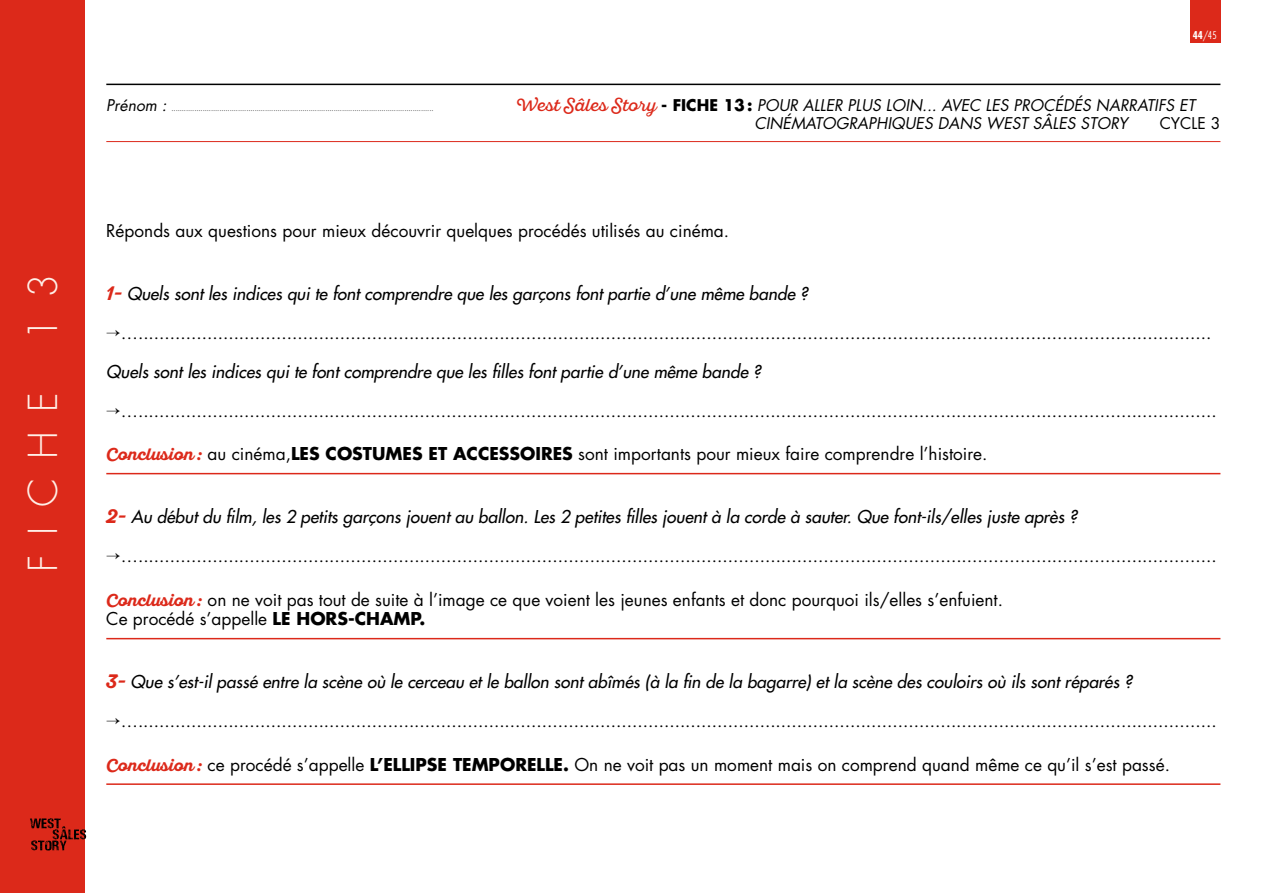
<style>
.page{position:relative;width:1263px;height:893px;background:#fff}
.page>*{position:absolute;margin:0;border:0;box-sizing:border-box;transform-origin:0 0}
.t1{font:300 38.85px "Futura";letter-spacing:.5em;color:#ffefe7}
.t2{font:17.25px/19.5px "Futura";color:#000}
.t3{font:italic 17.25px "Futura";color:#000}
.t4{font:italic 17.25px "Futura";letter-spacing:-.035em;color:#000}
.t5{font:700 17.25px "Futura";color:#000}
.t6{font:17.25px "Sant Elia Script";color:#dc291a}
.t7{font:700 16.5px "Sant Elia Script";color:#dc291a}
.t8{font:italic 15.75px "Futura";color:#000}
.t9{font:15.75px "Futura";color:#000}
.t10{font:300 condensed 10.5px "Futura";color:#fff}
.t11{font:italic 6.75px "Futura";color:#000}
.s1{font-weight:700}
.s2{font-family:"Futura";font-weight:700;font-size:15.75px;color:#000}
.s3{font-family:"Futura";font-style:italic;font-size:15.75px;color:#000}
.s4{font-family:"Sant Elia Script";font-weight:700;font-style:normal;font-size:19.5px;color:#dc291a}
.s5{font-family:"Futura";font-weight:400;font-size:17.25px;color:#000}
.s6{font-family:"Futura";font-size:17.25px;color:#000}
.s7{font-family:"Sant Elia Script";font-weight:700;font-size:16.5px;color:#dc291a}
</style>
<div class="page">
<div style="left:0;top:0;width:85px;height:893px;background:#dc291a"></div>
<div style="left:1190px;top:0;width:30px;height:43px;background:#dc291a"></div>
<svg style="left:30px;top:818px;width:56px;height:32px"></svg>
<hr style="left:106px;top:84px;width:1114px;height:1px;background:#000">
<hr style="left:106px;top:141px;width:1114px;height:1px;background:#dc291a">
<hr style="left:106px;top:473px;width:1114px;height:1px;background:#dc291a">
<hr style="left:106px;top:638px;width:1114px;height:1px;background:#dc291a">
<hr style="left:106px;top:783px;width:1114px;height:2px;background:#dc291a">
<h1 class="t1" style="left:20px;top:341px;width:69px;rotate:-90deg">1 3</h1>
<h1 class="t1" style="left:20px;top:572px;width:181px;rotate:-90deg">Fiche</h1>
<p class="t8" style="left:106px;top:95px;width:62px">PRÉNOM :</p>
<p class="t11" style="left:171px;top:104px;width:263px">..............................................................................................................................</p>
<p class="t10" style="left:1193px;top:29px;width:25px"><span class="s1">44</span>/45</p>
<p class="t6" style="left:516px;top:95px;width:261px">West Sâles Story <span class="s2">- FICHE 13:</span> <span class="s3">POUR</span></p>
<p class="t8" style="left:803px;top:95px;width:10px">ALLER</p>
<p class="t8" style="left:847px;top:95px;width:10px">PLUS</p>
<p class="t8" style="left:886px;top:95px;width:67px">LOIN... AVEC</p>
<p class="t8" style="left:985px;top:95px;width:9px">LES</p>
<p class="t8" style="left:1013px;top:95px;width:12px">PROC</p>
<p class="t8" style="left:1055px;top:95px;width:64px">ÉDÉS NARRATIFS</p>
<p class="t8" style="left:1179px;top:95px;width:10px">ET</p>
<p class="t8" style="left:106px;top:113px;width:49px">CI</p>
<p class="t8" style="left:769px;top:113px;width:292px">NÉMATOGRAPHIQUES DANS WES T SÂLES</p>
<p class="t8" style="left:1080px;top:113px;width:49px">STORY</p>
<p class="t9" style="left:1160px;top:113px;width:62px">CYCLE 3</p>
<p class="t2" style="left:106px;top:221px;width:624px">Réponds aux questions pour mieux découvrir quelques procédés utilisés au cinéma.</p>
<p class="t3" style="left:106px;top:282px;width:703px"><span class="s4">1-</span> Quels sont les indices qui te font comprendre que les garçons font partie d’une même bande ?</p>
<p class="t2" style="left:106px;top:323px;width:1106px">→…..........................................................................................................................................................................................................</p>
<p class="t3" style="left:106px;top:360px;width:656px">Quels sont les indices qui te font comprendre que les filles font partie d’une même bande ?</p>
<p class="t2" style="left:106px;top:401px;width:1112px">→…...........................................................................................................................................................................................................</p>
<p class="t7" style="left:106px;top:445px;width:195px">Conclusion : <span class="s5">au cinéma,</span><span class="s6">LES</span></p>
<p class="t5" style="left:326px;top:442px;width:14px">COSTUMES</p>
<p class="t5" style="left:429px;top:442px;width:37px">ET ACCESSOIRES</p>
<p class="t2" style="left:578px;top:444px;width:411px">sont importants pour mieux faire comprendre l’histoire.</p>
<p class="t3" style="left:106px;top:505px;width:972px"><span class="s4">2-</span> Au début du film, les 2 petits garçons jouent au ballon. Les 2 petites filles jouent à la corde à sauter. Que font-ils/elles juste après ?</p>
<p class="t2" style="left:106px;top:546px;width:1112px">→…...........................................................................................................................................................................................................</p>
<p class="t2" style="left:106px;top:590px;width:898px"><span class="s7">Conclusion :</span> on ne voit pas tout de suite à l’image ce que voient les jeunes enfants et donc pourquoi ils/elles s’enfuient.<br>Ce procédé s’appelle <span class="s1">LE HORS</span></p>
<p class="t5" style="left:348px;top:607px;width:22px">-CHAMP</p>
<p class="t5" style="left:420px;top:607px;width:7px">.</p>
<p class="t4" style="left:106px;top:670px;width:1027px"><span class="s4">3-</span> Que s’est-il passé entre la scène où le cerceau et le ballon sont abîmés (à la fin de la bagarre) et la scène des couloirs où ils sont réparés ?</p>
<p class="t2" style="left:106px;top:711px;width:1112px">→…...........................................................................................................................................................................................................</p>
<p class="t2" style="left:106px;top:755px;width:287px"><span class="s7">Conclusion :</span> ce procédé s’appelle <span class="s1">L’ELLIPSE</span></p>
<p class="t5" style="left:453px;top:753px;width:12px">TEMPORELLE</p>
<p class="t2" style="left:563px;top:755px;width:608px"><span class="s1">.</span> On ne voit pas un moment mais on comprend quand même ce qu’il s’est passé.</p>
</div>
